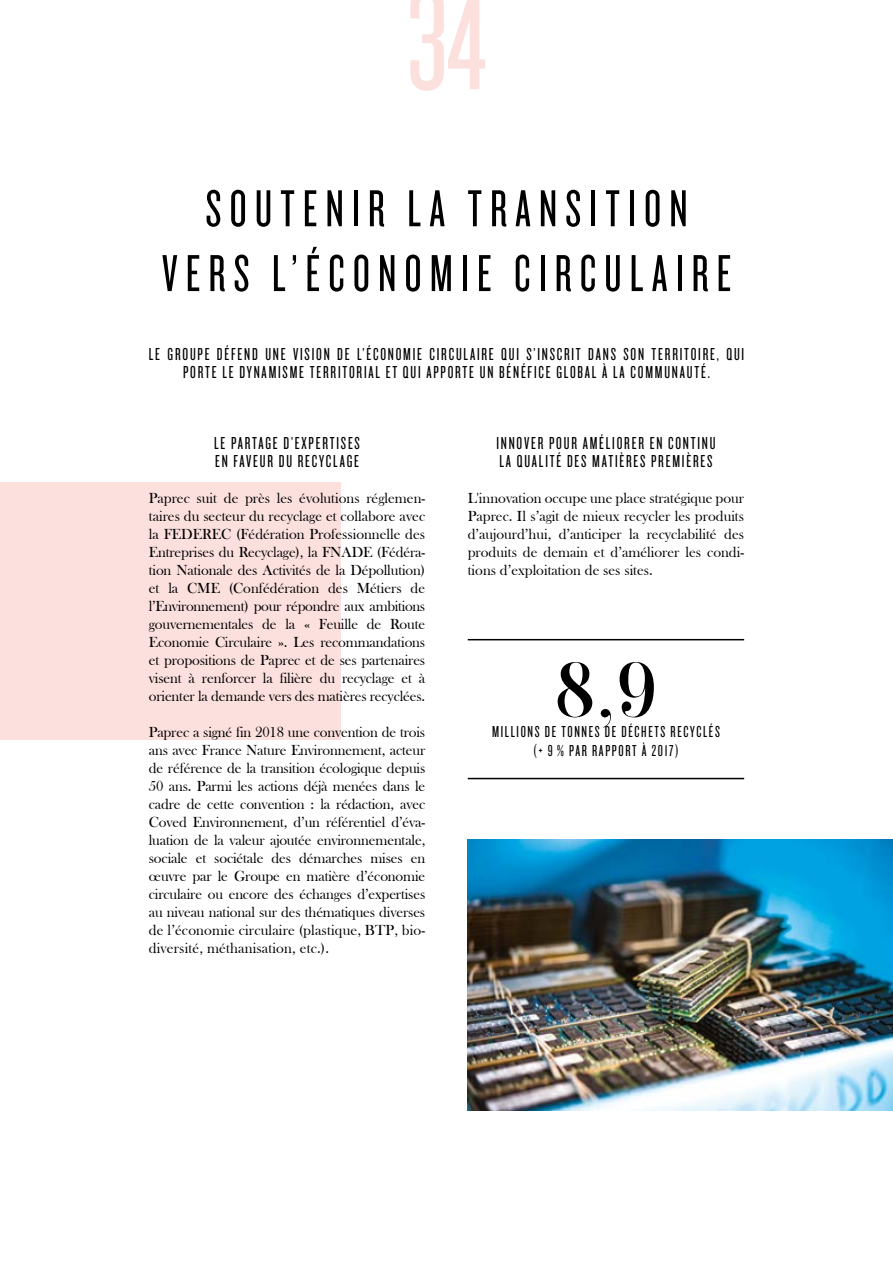
<style>
.page{position:relative;width:893px;height:1263px;background:#fff}
.page>*{position:absolute;margin:0;border:0;box-sizing:border-box;transform-origin:0 0}
.t1{font:150px "Knockout HTF27 Junior Bantamwt";color:#fbe0de}
.t2{font:72px "Santis";color:#000}
.t3{font:54px/64.8px "Knockout HTF27 Junior Bantamwt";letter-spacing:.15em;color:#000;text-align:center}
.t4{font:18px/18px "Knockout HTF27 Junior Bantamwt";letter-spacing:.1em;color:#000}
.t5{font:16.5px "Knockout HTF27 Junior Bantamwt";letter-spacing:.1em;color:#000}
.t6{font:15px/18px "Bask Old Face";color:#000;text-align:justify}
</style>
<div class="page">
<hr style="left:468px;top:639px;width:276px;height:1px;background:#000">
<hr style="left:468px;top:778px;width:276px;height:1px;background:#000">
<img style="left:468px;top:840px;width:425px;height:271px">
<div style="left:0;top:483px;width:340px;height:257px;background:#fbe0de"></div>
<h1 class="t1" style="left:406px;top:-34px;width:81px">34</h1>
<h3 class="t3" style="left:162px;top:177px;width:571px">SOUTENIR LA TRANSITION<br>VERS L’ÉCONOMIE CIRCULAIRE</h3>
<p class="t4" style="left:149px;top:346px;width:597px;text-align:center">LE GROUPE DÉFEND UNE VISION DE L’ÉCONOMIE CIRCULAIRE QUI S’INSCRIT DANS SON TERRITOIRE, QUI<br>PORTE LE DYNAMISME TERRITORIAL ET QUI APPORTE UN BÉNÉFICE GLOBAL À LA COMMUNAUTÉ.</p>
<p class="t4" style="left:214px;top:435px;width:147px">LE PARTAGE D’EXPERTISES<br>EN FAVEUR DU RECYCLAGE</p>
<p class="t6" style="left:149px;top:490px;width:278px">Paprec suit de près les évolutions réglemen&shy;taires du secteur du recyclage et collabore avec la FEDEREC (Fédération Professionnelle des Entreprises du Recyclage), la FNADE (Fédéra&shy;tion Nationale des Activités de la Dépollution) et la CME (Confédération des Métiers de l’Environnement) pour répondre aux ambitions gouvernementales de la « Feuille de Route Economie Circulaire ». Les recommandations et propositions de Paprec et de ses partenaires visent à renforcer la filière du recyclage et à orienter la demande vers des matières recyclées.</p>
<p class="t6" style="left:149px;top:724px;width:278px">Paprec a signé fin 2018 une convention de trois ans avec France Nature Environnement, acteur de référence de la transition écologique depuis 50 ans. Parmi les actions déjà menées dans le cadre de cette convention : la rédaction, avec Coved Environnement, d’un référentiel d’éva&shy;luation de la valeur ajoutée environnementale, sociale et sociétale des démarches mises en œuvre par le Groupe en matière d’économie circulaire ou encore des échanges d’expertises au niveau national sur des thématiques diverses de l’économie circulaire (plastique, BTP, bio&shy;diversité, méthanisation, etc.).</p>
<p class="t4" style="left:496px;top:435px;width:221px">INNOVER POUR AMÉLIORER EN CONTINU<br>LA QUALITÉ DES MATIÈRES PREMIÈRES</p>
<p class="t6" style="left:468px;top:490px;width:278px">L'innovation occupe une place stratégique pour Paprec. Il s’agit de mieux recycler les produits d’aujourd’hui, d’anticiper la recyclabilité des produits de demain et d’améliorer les condi&shy;tions d’exploitation de ses sites.</p>
<h2 class="t2" style="left:554px;top:650px;width:106px">8,9</h2>
<p class="t5" style="left:533px;top:743px;width:147px">(+ 9 % PAR RAPPORT À 2017)</p>
<p class="t5" style="left:492px;top:723px;width:229px">MILLIONS DE TONNES DE DÉCHETS RECYCLÉS</p>
</div>
